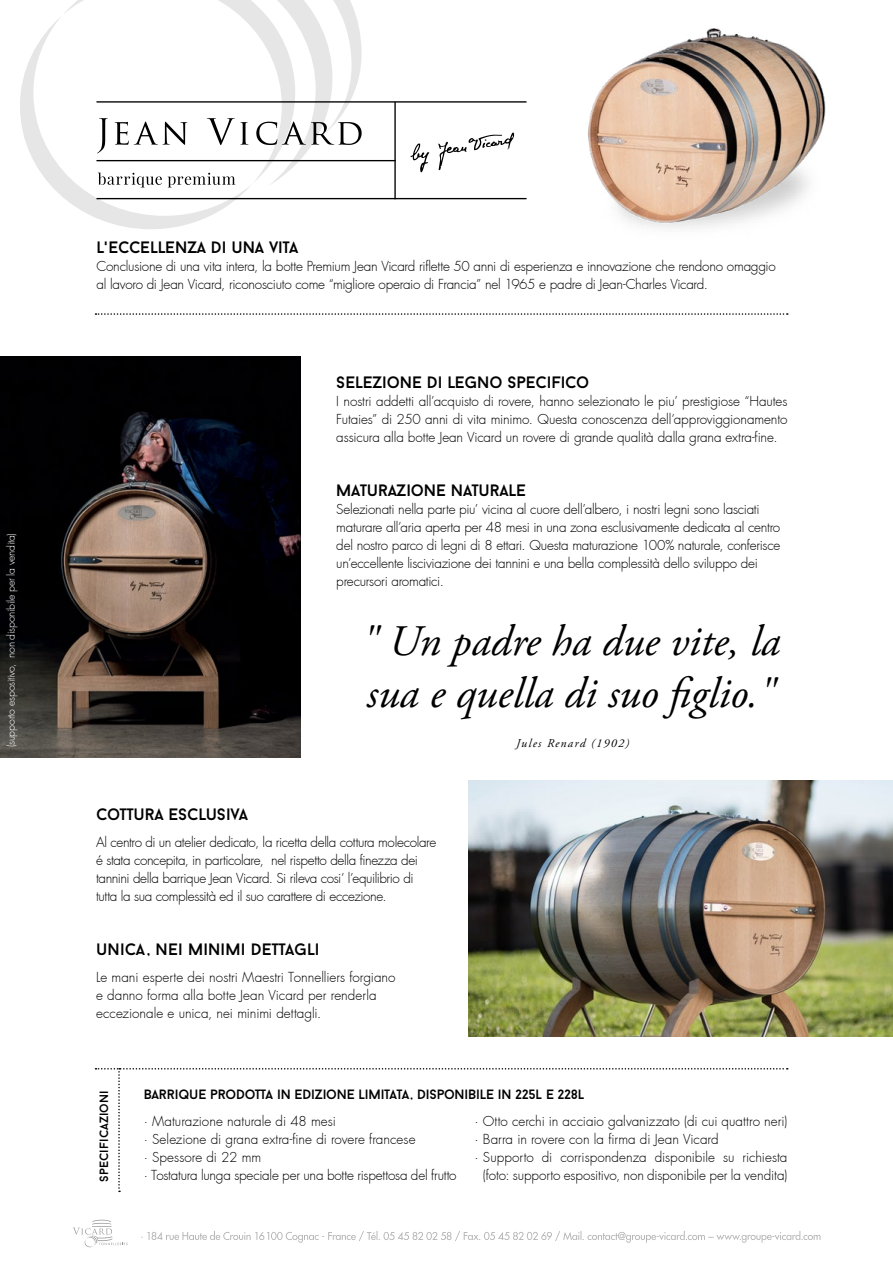
<style>
.page{position:relative;width:893px;height:1263px;background:#fff}
.page>*{position:absolute;margin:0;border:0;box-sizing:border-box;transform-origin:0 0}
.t1{font:italic 43.5px/52.2px "Adobe Garamond Pro";color:#000}
.t2{font:16.5px "Baron Neue";letter-spacing:-.01em;color:#000}
.t3{font:16.5px "Baron Neue";letter-spacing:.015em;color:#000}
.t4{font:300 13.5px/18px "Futura";letter-spacing:-.015em;color:#000}
.t5{font:13.5px "Baron Neue";letter-spacing:-.01em;color:#000}
.t6{font:italic 12px "Adobe Garamond Pro";letter-spacing:.11em;color:#000}
.t7{font:12px "Baron Neue";letter-spacing:.01em;color:#000}
.t8{font:300 10.5px "Futura";letter-spacing:-.02em;color:#fff}
</style>
<div class="page">
<img style="left:469px;top:781px;width:424px;height:255px">
<svg style="left:95px;top:313px;width:693px;height:2px"></svg>
<svg style="left:95px;top:1068px;width:693px;height:124px"></svg>
<img style="left:0;top:357px;width:300px;height:400px">
<hr style="left:96px;top:101px;width:431px;height:2px;background:#000">
<hr style="left:96px;top:198px;width:431px;height:1px;background:#000">
<hr style="left:96px;top:160px;width:300px;height:1px;background:#000">
<hr style="left:394px;top:102px;width:2px;height:97px;background:#000">
<svg style="left:20px;top:0;width:275px;height:229px"></svg>
<img style="left:588px;top:28px;width:238px;height:200px">
<svg style="left:410px;top:143px;width:19px;height:29px"></svg>
<svg style="left:438px;top:132px;width:76px;height:38px"></svg>
<svg style="left:97px;top:0;width:265px;height:188px"></svg>
<svg style="left:141px;top:1231px;width:679px;height:12px"></svg>
<svg style="left:73px;top:1220px;width:55px;height:27px"></svg>
<p class="t8" style="left:5px;top:747px;width:215px;rotate:-90deg">(supporto espositivo, non disponibile per la vendita)</p>
<p class="t2" style="left:96px;top:237px;width:203px">L'ECCELLENZA DI UNA VITA</p>
<p class="t4" style="left:96px;top:258px;width:681px">Conclusione di una vita intera, la botte Premium Jean Vicard riflette 50 anni di esperienza e innovazione che rendono omaggio al lavoro di Jean Vicard, riconosciuto come “migliore operaio di Francia” nel 1965 e padre di Jean-Charles Vicard.</p>
<p class="t2" style="left:336px;top:372px;width:255px">SELEZIONE DI LEGNO SPECIFICO</p>
<p class="t4" style="left:336px;top:393px;width:453px;text-align:justify">I nostri addetti all’acquisto di rovere, hanno selezionato le piu’ prestigiose “Hautes Futaies” di 250 anni di vita minimo. Questa conoscenza dell’approviggionamento assicura alla botte Jean Vicard un rovere di grande qualità dalla grana extra-fine.</p>
<p class="t2" style="left:336px;top:480px;width:191px">MATURAZIONE NATURALE</p>
<p class="t4" style="left:336px;top:501px;width:446px">Selezionati nella parte piu’ vicina al cuore dell’albero, i nostri legni sono lasciati maturare all’aria aperta per 48 mesi in una zona esclusivamente dedicata al centro del nostro parco di legni di 8 ettari. Questa maturazione 100% naturale, conferisce un’eccellente lisciviazione dei tannini e una bella complessità dello sviluppo dei precursori aromatici.</p>
<h1 class="t1" style="left:361px;top:616px;width:420px">" Un padre ha due vite, la sua e quella di suo figlio."</h1>
<p class="t2" style="left:96px;top:804px;width:153px">COTTURA ESCLUSIVA</p>
<p class="t4" style="left:96px;top:834px;width:342px">Al centro di un atelier dedicato, la ricetta della cottura molecolare é stata concepita, in particolare, nel rispetto della finezza dei tannini della barrique Jean Vicard. Si rileva cosi’ l’equilibrio di tutta la sua complessità ed il suo carattere di eccezione.</p>
<p class="t3" style="left:96px;top:939px;width:225px">UNICA , NEI MINIMI DETTAGLI</p>
<p class="t4" style="left:96px;top:969px;width:301px">Le mani esperte dei nostri Maestri Tonnelliers forgiano e danno forma alla botte Jean Vicard per renderla eccezionale e unica, nei minimi dettagli.</p>
<p class="t6" style="left:516px;top:736px;width:115px">Jules Renard (1902)</p>
<p class="t7" style="left:97px;top:1182px;width:93px;rotate:-90deg">SPECIFICAZIONI</p>
<p class="t5" style="left:144px;top:1086px;width:442px">BARRIQUE PRODOTTA IN EDIZIONE LIMITATA , DISPONIBILE IN 225L E 228L</p>
<p class="t4" style="left:144px;top:1113px;width:314px">· Maturazione naturale di 48 mesi<br>· Selezione di grana extra-fine di rovere francese<br>· Spessore di 22 mm<br>· Tostatura lunga speciale per una botte rispettosa del frutto</p>
<p class="t4" style="left:475px;top:1113px;width:314px">· Otto cerchi in acciaio galvanizzato (di cui quattro neri)</p>
<p class="t4" style="left:475px;top:1131px;width:246px">· Barra in rovere con la firma di Jean Vicard</p>
<p class="t4" style="left:475px;top:1149px;width:314px">· Supporto di corrispondenza disponibile su richiesta</p>
<p class="t4" style="left:483px;top:1167px;width:306px">(foto: supporto espositivo, non disponibile per la vendita)</p>
</div>
